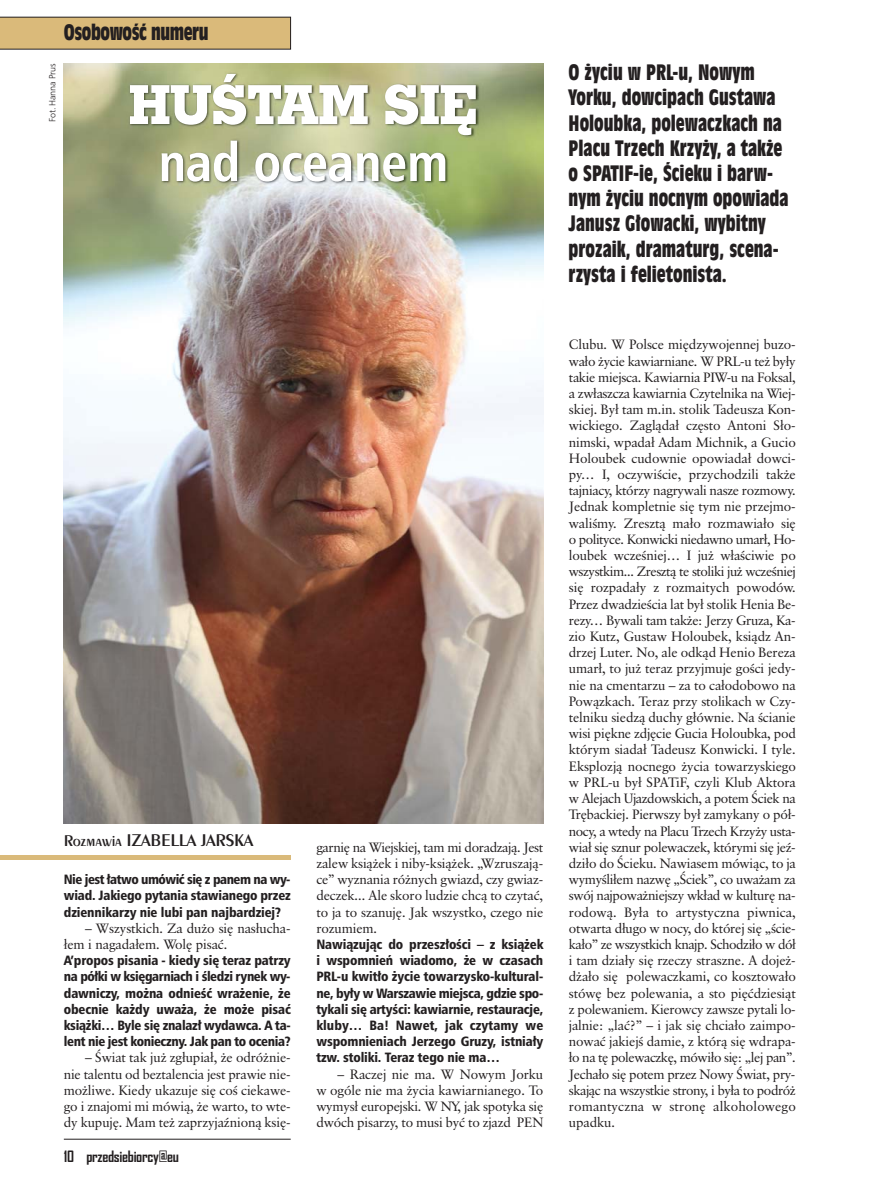
<style>
.page{position:relative;width:881px;height:1191px;background:#fff}
.page>*{position:absolute;margin:0;border:0;box-sizing:border-box;transform-origin:0 0}
.t1{font:700 54px "Humnst 777 Cn EU";letter-spacing:-.01em;color:#fff}
.t2{font:54px "Geo Slab 703 X Bd EU";letter-spacing:-.01em;color:#fff}
.t3{font:21px/25.2px "Incised 901 Bd Cn EU";color:#231f20}
.t4{font:21px "Incised 901 Bd Cn EU";letter-spacing:-.02em;color:#231f20}
.t5{font:18px "Exotc 350 Dm Bd EU";letter-spacing:-.02em;color:#231f20}
.t6{font:700 15px "Agency FB";letter-spacing:-.02em;color:#231f20}
.t7{font:13.5px/16.2px "Classical Garamond TL";letter-spacing:-.01em;color:#231f20;text-align:justify}
.t8{font:13.5px/16.2px "Humnst 777 Blk Cn EU";letter-spacing:-.01em;color:#231f20;text-align:justify}
.t9{font:9px "Humnst 777 Lt EU";letter-spacing:-.02em;color:#231f20}
.s1{font-size:16.5px}
</style>
<div class="page">
<img style="left:64px;top:64px;width:479px;height:759px">
<div style="left:0;top:17px;width:290px;height:32px;background:#daba7a"></div>
<hr style="left:64px;top:1139px;width:226px;height:1px;background:#231f20">
<img style="left:63px;top:72px;width:481px;height:141px">
<hr style="left:0;top:855px;width:290px;height:4px;background:#daba7a">
<h2 class="t4" style="left:64px;top:23px;width:146px">Osobowość numeru</h2>
<p class="t9" style="left:47px;top:122px;width:59px;rotate:-90deg">Fot. Hanna Prus</p>
<h1 class="t2" style="left:129px;top:85px;width:351px">HUŚTAM SIĘ</h1>
<h1 class="t1" style="left:158px;top:141px;width:292px">nad oceanem</h1>
<h3 class="t5" style="left:64px;top:833px;width:191px"><span class="s1">Rozmawia</span> IZABELLA JARSKA</h3>
<p class="t8" style="left:64px;top:872px;width:228px">Nie jest łatwo umówić się z panem na wy&shy;wiad. Jakiego pytania stawianego przez dziennikarzy nie lubi pan najbardziej?</p>
<p class="t7" style="left:64px;top:921px;width:228px;text-indent:21px">– Wszystkich. Za dużo się nasłucha&shy;łem i nagadałem. Wolę pisać.</p>
<p class="t8" style="left:64px;top:953px;width:228px">A’propos pisania - kiedy się teraz patrzy na półki w księgarniach i śledzi rynek wy&shy;dawniczy, można odnieść wrażenie, że obecnie każdy uważa, że może pisać książki… Byle się znalazł wydawca. A ta&shy;lent nie jest konieczny. Jak pan to ocenia?</p>
<p class="t7" style="left:64px;top:1050px;width:228px;text-indent:21px">– Świat tak już zgłupiał, że odróżnie&shy;nie talentu od beztalencia jest prawie nie&shy;możliwe. Kiedy ukazuje się coś ciekawe&shy;go i znajomi mi mówią, że warto, to wte&shy;dy kupuję. Mam też zaprzyjaźnioną księ-</p>
<p class="t6" style="left:64px;top:1148px;width:117px">10 przedsiebiorcy@eu</p>
<p class="t7" style="left:316px;top:840px;width:228px">garnię na Wiejskiej, tam mi doradzają. Jest zalew książek i niby-książek. „Wzruszają&shy;ce” wyznania różnych gwiazd, czy gwiaz&shy;deczek... Ale skoro ludzie chcą to czytać, to ja to szanuję. Jak wszystko, czego nie rozumiem.</p>
<p class="t8" style="left:316px;top:937px;width:228px">Nawiązując do przeszłości – z książek i wspomnień wiadomo, że w czasach PRL-u kwitło życie towarzysko-kultural&shy;ne, były w Warszawie miejsca, gdzie spo&shy;tykali się artyści: kawiarnie, restauracje, kluby… Ba! Nawet, jak czytamy we wspomnieniach Jerzego Gruzy, istniały tzw. stoliki. Teraz tego nie ma…</p>
<p class="t7" style="left:316px;top:1067px;width:228px;text-indent:21px">– Raczej nie ma. W Nowym Jorku w ogóle nie ma życia kawiarnianego. To wymysł europejski. W NY, jak spotyka się dwóch pisarzy, to musi być to zjazd PEN</p>
<h2 class="t3" style="left:568px;top:61px;width:221px">O życiu w PRL-u, Nowym<br>Yorku, dowcipach Gustawa<br>Holoubka, polewaczkach na<br>Placu Trzech Krzyży, a także o SPATIF-ie, Ścieku i barw&shy;nym życiu nocnym opowiada<br>Janusz Głowacki, wybitny prozaik, dramaturg, scena&shy;rzysta i felietonista.</h2>
<p class="t7" style="left:568px;top:338px;width:228px">Clubu. W Polsce międzywojennej buzo&shy;wało życie kawiarniane. W PRL-u też były takie miejsca. Kawiarnia PIW-u na Foksal, a zwłaszcza kawiarnia Czytelnika na Wiej&shy;skiej. Był tam m.in. stolik Tadeusza Kon&shy;wickiego. Zaglądał często Antoni Sło&shy;nimski, wpadał Adam Michnik, a Gucio Holoubek cudownie opowiadał dowci&shy;py… I, oczywiście, przychodzili także tajniacy, którzy nagrywali nasze rozmowy.<br>Jednak kompletnie się tym nie przejmo&shy;waliśmy. Zresztą mało rozmawiało się o polityce. Konwicki niedawno umarł, Ho&shy;loubek wcześniej… I już właściwie po wszystkim... Zresztą te stoliki już wcześniej się rozpadały z rozmaitych powodów.<br>Przez dwadzieścia lat był stolik Henia Be&shy;rezy… Bywali tam także: Jerzy Gruza, Ka&shy;zio Kutz, Gustaw Holoubek, ksiądz An&shy;drzej Luter. No, ale odkąd Henio Bereza umarł, to już teraz przyjmuje gości jedy&shy;nie na cmentarzu – za to całodobowo na Powązkach. Teraz przy stolikach w Czy&shy;telniku siedzą duchy głównie. Na ścianie wisi piękne zdjęcie Gucia Holoubka, pod którym siadał Tadeusz Konwicki. I tyle.<br>Eksplozją nocnego życia towarzyskiego w PRL-u był SPATiF, czyli Klub Aktora w Alejach Ujazdowskich, a potem Ściek na Trębackiej. Pierwszy był zamykany o pół&shy;nocy, a wtedy na Placu Trzech Krzyży usta&shy;wiał się sznur polewaczek, którymi się jeź&shy;dziło do Ścieku. Nawiasem mówiąc, to ja wymyśliłem nazwę „Ściek”, co uważam za swój najpoważniejszy wkład w kulturę na&shy;rodową. Była to artystyczna piwnica, otwarta długo w nocy, do której się „ście&shy;kało” ze wszystkich knajp. Schodziło w dół i tam działy się rzeczy straszne. A dojeż&shy;dżało się polewaczkami, co kosztowało stówę bez polewania, a sto pięćdziesiąt z polewaniem. Kierowcy zawsze pytali lo&shy;jalnie: „lać?” – i jak się chciało zaimpo&shy;nować jakiejś damie, z którą się wdrapa&shy;ło na tę polewaczkę, mówiło się: „lej pan”.<br>Jechało się potem przez Nowy Świat, pry&shy;skając na wszystkie strony, i była to podróż romantyczna w stronę alkoholowego upadku.</p>
</div>
